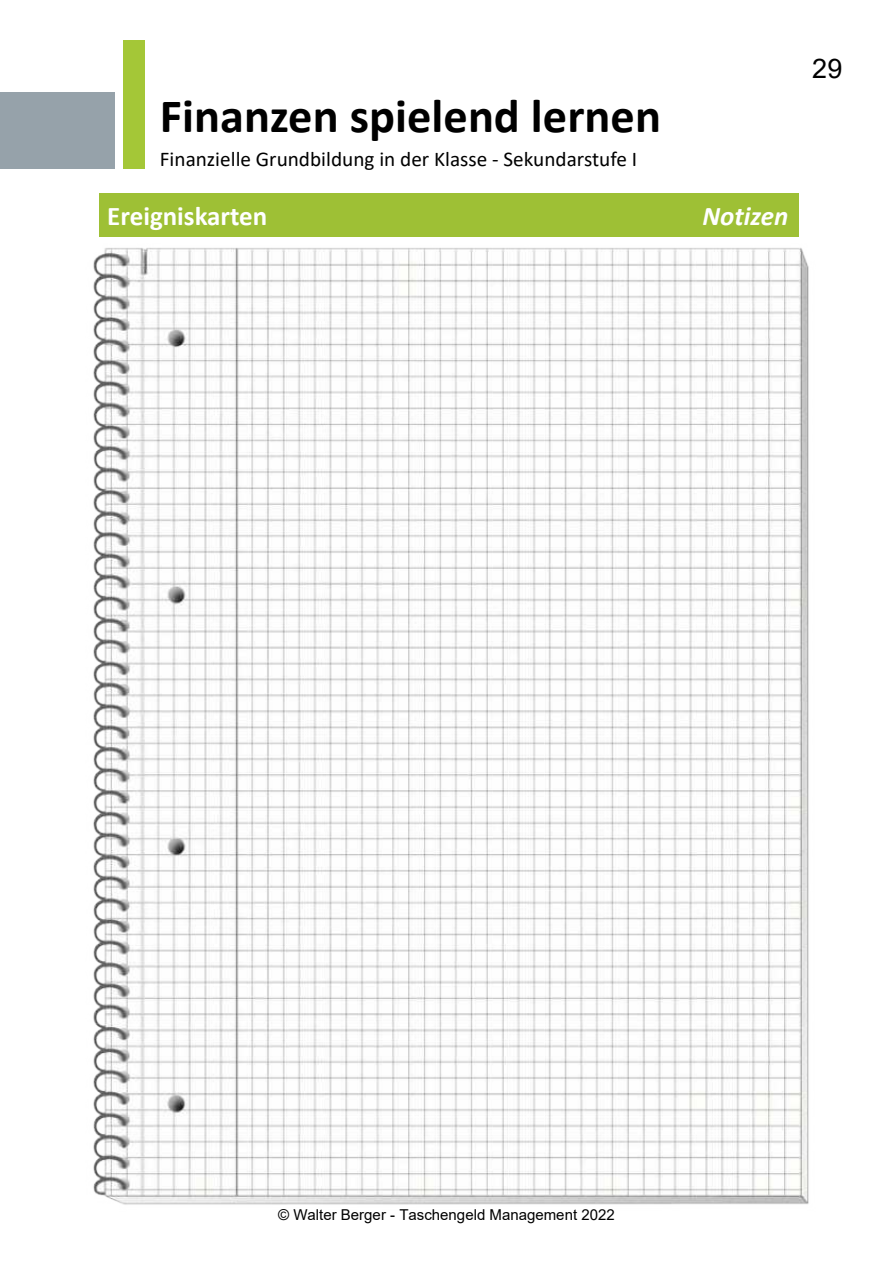
<style>
.page{position:relative;width:893px;height:1263px;background:#fff}
.page>*{position:absolute;margin:0;border:0;box-sizing:border-box;transform-origin:0 0}
.t1{font:700 48px "Calibri";color:#000}
.t2{font:700 27px "Calibri";color:#fff}
.t3{font:italic 700 27px "Calibri";color:#fff}
.t4{font:27px "Arial";color:#000}
.t5{font:21px "Calibri";color:#000}
.t6{font:15px "Arial";color:#000}
</style>
<div class="page">
<div style="left:0;top:93px;width:115px;height:76px;background:#96a2aa"></div>
<div style="left:124px;top:40px;width:21px;height:129px;background:#a4c737"></div>
<div style="left:99px;top:194px;width:699px;height:43px;background:#9ec035"></div>
<img style="left:93px;top:226px;width:716px;height:979px">
<h1 class="t1" style="left:160px;top:82px;width:503px">Finanzen spielend lernen</h1>
<p class="t5" style="left:160px;top:144px;width:479px">Finanzielle Grundbildung in der Klasse - Sekundarstufe I</p>
<p class="t2" style="left:107px;top:197px;width:162px">Ereigniskarten</p>
<p class="t3" style="left:703px;top:197px;width:87px">Notizen</p>
<p class="t4" style="left:812px;top:50px;width:32px">29</p>
<p class="t6" style="left:278px;top:1204px;width:338px">© Walter Berger - Taschengeld Management 2022</p>
</div>
